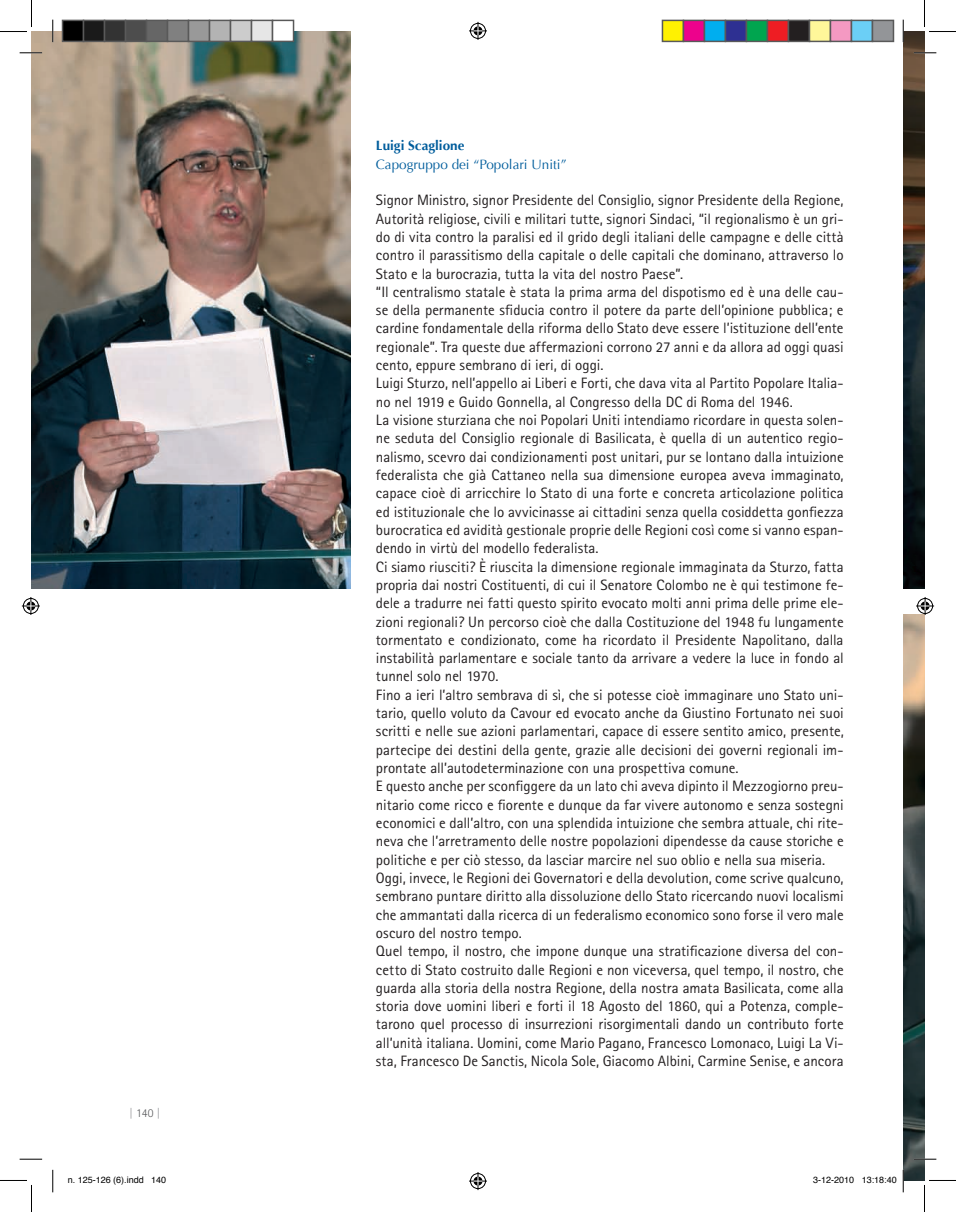
<style>
.page{position:relative;width:956px;height:1212px;background:#fff}
.page>*{position:absolute;margin:0;border:0;box-sizing:border-box;transform-origin:0 0}
.t1{font:15px/18.3px "Rotis Sans Serif";color:#231f20}
.t2{font:13.5px/18.3px "Optima";color:#005d9c}
.t3{font:300 12px "Rotis Sans Serif";color:#57585a}
.t4{font:9px "Helvetica";color:#000}
.s1{color:#8a8c8f}
.s2{font-weight:700}
</style>
<div class="page">
<img style="left:32px;top:32px;width:318px;height:557px">
<img style="left:903px;top:32px;width:21px;height:557px">
<img style="left:903px;top:614px;width:21px;height:566px">
<svg style="left:20px;top:52px;width:22px;height:2px"></svg>
<svg style="left:914px;top:52px;width:22px;height:2px"></svg>
<svg style="left:20px;top:1158px;width:22px;height:1px"></svg>
<svg style="left:914px;top:1158px;width:22px;height:1px"></svg>
<svg style="left:52px;top:20px;width:2px;height:22px"></svg>
<svg style="left:52px;top:1169px;width:2px;height:22px"></svg>
<svg style="left:903px;top:20px;width:1px;height:22px"></svg>
<svg style="left:903px;top:1169px;width:1px;height:22px"></svg>
<svg style="left:0;top:0;width:32px;height:32px"></svg>
<svg style="left:0;top:1180px;width:32px;height:31px"></svg>
<svg style="left:924px;top:0;width:32px;height:32px"></svg>
<svg style="left:924px;top:1179px;width:32px;height:32px"></svg>
<svg style="left:469px;top:22px;width:18px;height:18px"></svg>
<svg style="left:469px;top:1172px;width:18px;height:17px"></svg>
<svg style="left:22px;top:597px;width:18px;height:18px"></svg>
<svg style="left:916px;top:597px;width:18px;height:18px"></svg>
<div style="left:63px;top:20px;width:21px;height:21px;background:#000"></div>
<div style="left:62px;top:20px;width:22px;height:22px;border:2px solid #595959"></div>
<div style="left:84px;top:20px;width:21px;height:21px;background:#1a1a1a"></div>
<div style="left:83px;top:20px;width:22px;height:22px;border:2px solid #595959"></div>
<div style="left:105px;top:20px;width:21px;height:21px;background:#333"></div>
<div style="left:104px;top:20px;width:22px;height:22px;border:2px solid #595959"></div>
<div style="left:126px;top:20px;width:21px;height:21px;background:#4d4d4d"></div>
<div style="left:125px;top:20px;width:22px;height:22px;border:2px solid #595959"></div>
<div style="left:147px;top:20px;width:21px;height:21px;background:#666"></div>
<div style="left:146px;top:20px;width:22px;height:22px;border:2px solid #595959"></div>
<div style="left:168px;top:20px;width:21px;height:21px;background:#808080"></div>
<div style="left:167px;top:20px;width:22px;height:22px;border:2px solid #595959"></div>
<div style="left:189px;top:20px;width:21px;height:21px;background:#999"></div>
<div style="left:188px;top:20px;width:22px;height:22px;border:2px solid #595959"></div>
<div style="left:210px;top:20px;width:21px;height:21px;background:#b3b3b3"></div>
<div style="left:209px;top:20px;width:22px;height:22px;border:2px solid #595959"></div>
<div style="left:231px;top:20px;width:21px;height:21px;background:#ccc"></div>
<div style="left:230px;top:20px;width:22px;height:22px;border:2px solid #595959"></div>
<div style="left:252px;top:20px;width:21px;height:21px;background:#e6e6e6"></div>
<div style="left:251px;top:20px;width:22px;height:22px;border:2px solid #595959"></div>
<div style="left:273px;top:20px;width:21px;height:21px;background:#fff"></div>
<div style="left:272px;top:20px;width:22px;height:22px;border:2px solid #595959"></div>
<div style="left:662px;top:20px;width:21px;height:21px;background:#fff101"></div>
<div style="left:662px;top:20px;width:22px;height:22px;border:2px solid #595959"></div>
<div style="left:683px;top:20px;width:21px;height:21px;background:#ed028c"></div>
<div style="left:683px;top:20px;width:22px;height:22px;border:2px solid #595959"></div>
<div style="left:704px;top:20px;width:21px;height:21px;background:#00aeef"></div>
<div style="left:704px;top:20px;width:22px;height:22px;border:2px solid #595959"></div>
<div style="left:725px;top:20px;width:21px;height:21px;background:#2e3092"></div>
<div style="left:725px;top:20px;width:22px;height:22px;border:2px solid #595959"></div>
<div style="left:746px;top:20px;width:21px;height:21px;background:#00a54f"></div>
<div style="left:746px;top:20px;width:22px;height:22px;border:2px solid #595959"></div>
<div style="left:767px;top:20px;width:21px;height:21px;background:#ee1d23"></div>
<div style="left:767px;top:20px;width:22px;height:22px;border:2px solid #595959"></div>
<div style="left:788px;top:20px;width:21px;height:21px;background:#231f20"></div>
<div style="left:788px;top:20px;width:22px;height:22px;border:2px solid #595959"></div>
<div style="left:809px;top:20px;width:21px;height:21px;background:#fff79a"></div>
<div style="left:809px;top:20px;width:22px;height:22px;border:2px solid #595959"></div>
<div style="left:830px;top:20px;width:21px;height:21px;background:#f499c2"></div>
<div style="left:830px;top:20px;width:22px;height:22px;border:2px solid #595959"></div>
<div style="left:851px;top:20px;width:21px;height:21px;background:#6bcff6"></div>
<div style="left:851px;top:20px;width:22px;height:22px;border:2px solid #595959"></div>
<div style="left:872px;top:20px;width:21px;height:21px;background:#939598"></div>
<div style="left:872px;top:20px;width:22px;height:22px;border:2px solid #595959"></div>
<p class="t3" style="left:129px;top:1105px;width:33px"><span class="s1">|</span> 140 <span class="s1">|</span></p>
<p class="t2" style="left:376px;top:137px;width:192px"><span class="s2">Luigi Scaglione<br></span>Capogruppo dei “Popolari Uniti”</p>
<p class="t1" style="left:376px;top:191px;width:469px">Signor Ministro, signor Presidente del Consiglio, signor Presidente della Regione, Autorità religiose, civili e militari tutte, signori Sindaci, “il regionalismo è un gri&shy;do di vita contro la paralisi ed il grido degli italiani delle campagne e delle città contro il parassitismo della capitale o delle capitali che dominano, attraverso lo Stato e la burocrazia, tutta la vita del nostro Paese”.<br>“Il centralismo statale è stata la prima arma del dispotismo ed è una delle cau&shy;se della permanente sfiducia contro il potere da parte dell’opinione pubblica; e cardine fondamentale della riforma dello Stato deve essere l’istituzione dell’ente regionale”. Tra queste due affermazioni corrono 27 anni e da allora ad oggi quasi cento, eppure sembrano di ieri, di oggi.<br>Luigi Sturzo, nell’appello ai Liberi e Forti, che dava vita al Partito Popolare Italia&shy;no nel 1919 e Guido Gonnella, al Congresso della DC di Roma del 1946.<br>La visione sturziana che noi Popolari Uniti intendiamo ricordare in questa solen&shy;ne seduta del Consiglio regionale di Basilicata, è quella di un autentico regio&shy;nalismo, scevro dai condizionamenti post unitari, pur se lontano dalla intuizione federalista che già Cattaneo nella sua dimensione europea aveva immaginato, capace cioè di arricchire lo Stato di una forte e concreta articolazione politica ed istituzionale che lo avvicinasse ai cittadini senza quella cosiddetta gonfiezza burocratica ed avidità gestionale proprie delle Regioni così come si vanno espan&shy;dendo in virtù del modello federalista.<br>Ci siamo riusciti? È riuscita la dimensione regionale immaginata da Sturzo, fatta propria dai nostri Costituenti, di cui il Senatore Colombo ne è qui testimone fe&shy;dele a tradurre nei fatti questo spirito evocato molti anni prima delle prime ele&shy;zioni regionali? Un percorso cioè che dalla Costituzione del 1948 fu lungamente tormentato e condizionato, come ha ricordato il Presidente Napolitano, dalla instabilità parlamentare e sociale tanto da arrivare a vedere la luce in fondo al tunnel solo nel 1970.<br>Fino a ieri l’altro sembrava di sì, che si potesse cioè immaginare uno Stato uni&shy;tario, quello voluto da Cavour ed evocato anche da Giustino Fortunato nei suoi scritti e nelle sue azioni parlamentari, capace di essere sentito amico, presente, partecipe dei destini della gente, grazie alle decisioni dei governi regionali im&shy;prontate all’autodeterminazione con una prospettiva comune.<br>E questo anche per sconfiggere da un lato chi aveva dipinto il Mezzogiorno preu&shy;nitario come ricco e fiorente e dunque da far vivere autonomo e senza sostegni economici e dall’altro, con una splendida intuizione che sembra attuale, chi rite&shy;neva che l’arretramento delle nostre popolazioni dipendesse da cause storiche e politiche e per ciò stesso, da lasciar marcire nel suo oblio e nella sua miseria.<br>Oggi, invece, le Regioni dei Governatori e della devolution, come scrive qualcuno, sembrano puntare diritto alla dissoluzione dello Stato ricercando nuovi localismi che ammantati dalla ricerca di un federalismo economico sono forse il vero male oscuro del nostro tempo.<br>Quel tempo, il nostro, che impone dunque una stratificazione diversa del con&shy;cetto di Stato costruito dalle Regioni e non viceversa, quel tempo, il nostro, che guarda alla storia della nostra Regione, della nostra amata Basilicata, come alla storia dove uomini liberi e forti il 18 Agosto del 1860, qui a Potenza, comple&shy;tarono quel processo di insurrezioni risorgimentali dando un contributo forte all’unità italiana. Uomini, come Mario Pagano, Francesco Lomonaco, Luigi La Vi&shy;sta, Francesco De Sanctis, Nicola Sole, Giacomo Albini, Carmine Senise, e ancora</p>
<p class="t4" style="left:68px;top:1173px;width:100px">n. 125-126 (6).indd 140</p>
<p class="t4" style="left:813px;top:1173px;width:85px">3-12-2010 13:18:40</p>
</div>
